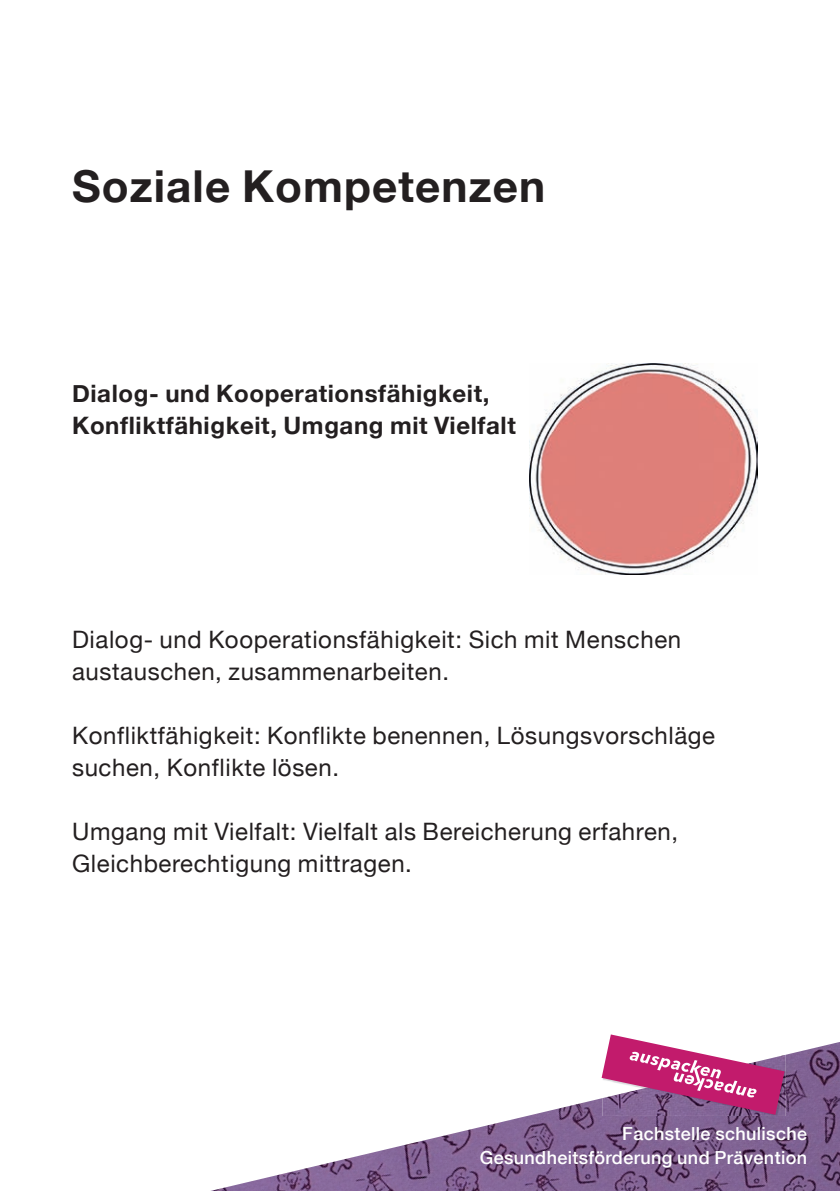
<style>
.page{position:relative;width:840px;height:1191px;background:#fff}
.page>*{position:absolute;margin:0;border:0;box-sizing:border-box;transform-origin:0 0}
.t1{font:700 44px "Helvetica Neue";letter-spacing:.025em;color:#231f20}
.t2{font:24px/32px "Helvetica Neue";letter-spacing:.025em;color:#231f20}
.t3{font:700 24px/32px "Helvetica Neue";letter-spacing:.025em;color:#231f20}
.t4{font:500 18px/24px "Helvetica Neue LT Com";letter-spacing:.02em;color:#fff;text-align:right}
</style>
<div class="page">
<img style="left:210px;top:1042px;width:629px;height:149px">
<img style="left:602px;top:1054px;width:183px;height:62px">
<svg style="left:601px;top:1034px;width:183px;height:80px"></svg>
<img style="left:529px;top:363px;width:227px;height:212px">
<h1 class="t1" style="left:72px;top:151px;width:474px">Soziale Kompetenzen</h1>
<p class="t3" style="left:72px;top:378px;width:445px">Dialog- und Kooperationsfähigkeit,<br>Konfliktfähigkeit, Umgang mit Vielfalt</p>
<p class="t2" style="left:72px;top:625px;width:610px">Dialog- und Kooperationsfähigkeit: Sich mit Menschen austauschen, zusammenarbeiten.</p>
<p class="t2" style="left:72px;top:721px;width:644px">Konfliktfähigkeit: Konflikte benennen, Lösungsvorschläge suchen, Konflikte lösen.</p>
<p class="t2" style="left:72px;top:817px;width:607px">Umgang mit Vielfalt: Vielfalt als Bereicherung erfahren,<br>Gleichberechtigung mittragen.</p>
<p class="t4" style="left:479px;top:1121px;width:328px">Fachstelle schulische<br>Gesundheitsförderung und Prävention</p>
</div>
